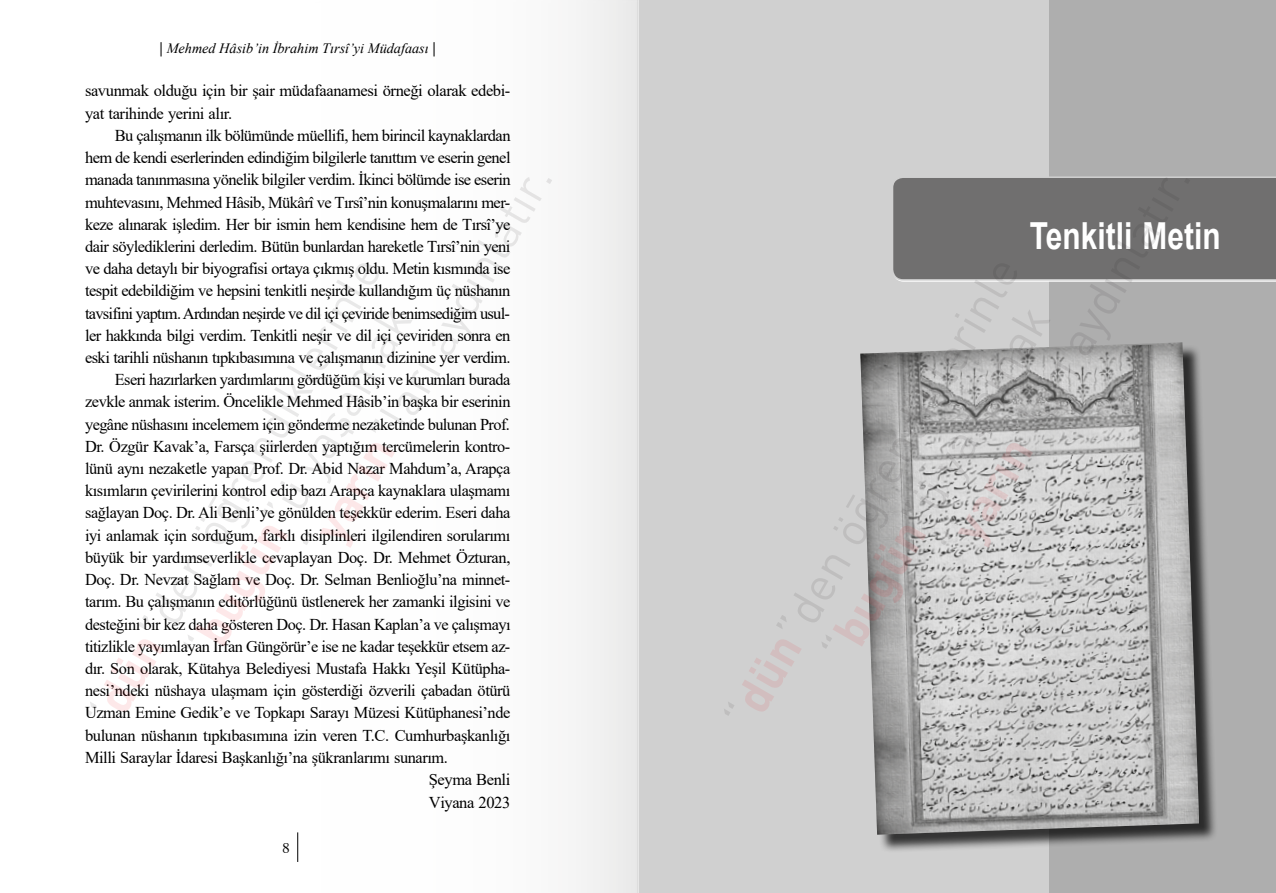
<style>
.page{position:relative;width:1276px;height:893px;background:#fff}
.page>*{position:absolute;margin:0;border:0;box-sizing:border-box;transform-origin:0 0}
.t1{font:700 37.35px "Arial";color:#fff;scale:.8 1}
.t2{font:16.5px/22.2px "Times New Roman";letter-spacing:-.03em;color:#000}
.t3{font:italic 14.25px "Times New Roman";color:#000}
.t4{font:14.25px "DBY";color:#000}
.s1{font-weight:700;font-style:normal;font-size:15.75px}
</style>
<div class="page">
<div style="left:0;top:0;width:638px;height:893px;background:linear-gradient(to right,#fff,#f6f6f6)"></div>
<div style="left:639px;top:0;width:472px;height:893px;background:#d0d0d0"></div>
<div style="left:1049px;top:0;width:227px;height:893px;background:#aeaeae"></div>
<div style="left:893px;top:176px;width:383px;height:106px;background:#706f6f"></div>
<div style="left:863px;top:345px;width:354px;height:508px;background:#000;opacity:.75"></div>
<img style="left:863px;top:345px;width:336px;height:490px">
<hr style="left:297px;top:832px;width:1px;height:30px;background:#000">
<svg style="left:369px;top:177px;width:183px;height:256px"></svg>
<svg style="left:183px;top:309px;width:230px;height:340px"></svg>
<svg style="left:138px;top:263px;width:241px;height:366px"></svg>
<svg style="left:104px;top:639px;width:60px;height:73px"></svg>
<svg style="left:86px;top:701px;width:11px;height:15px"></svg>
<svg style="left:1007px;top:177px;width:183px;height:256px"></svg>
<svg style="left:822px;top:309px;width:228px;height:340px"></svg>
<svg style="left:776px;top:263px;width:241px;height:366px"></svg>
<svg style="left:742px;top:639px;width:59px;height:72px"></svg>
<svg style="left:724px;top:702px;width:10px;height:14px"></svg>
<p class="t3" style="left:160px;top:39px;width:278px"><span class="s1">|</span> Mehmed Hâsib’in İbrahim Tırsî’yi Müdafaası <span class="s1">|</span></p>
<p class="t2" style="left:85px;top:79px;width:427px">savunmak olduğu için bir şair müdafaanamesi örneği olarak edebi&shy;yat tarihinde yerini alır.</p>
<p class="t2" style="left:115px;top:124px;width:397px">Bu çalışmanın ilk bölümünde müellifi, hem birincil kaynaklardan</p>
<p class="t2" style="left:85px;top:146px;width:427px">hem de kendi eserlerinden edindiğim bilgilerle tanıttım ve eserin genel</p>
<p class="t2" style="left:85px;top:168px;width:427px">manada tanınmasına yönelik bilgiler verdim. İkinci bölümde ise eserin</p>
<p class="t2" style="left:85px;top:190px;width:427px">muhtevasını, Mehmed Hâsib, Mükârî ve Tırsî’nin konuşmalarını mer-</p>
<p class="t2" style="left:85px;top:213px;width:427px">keze alınarak işledim. Her bir ismin hem kendisine hem de Tırsî’ye</p>
<p class="t2" style="left:85px;top:235px;width:427px">dair söylediklerini derledim. Bütün bunlardan hareketle Tırsî’nin yeni</p>
<p class="t2" style="left:85px;top:257px;width:427px">ve daha detaylı bir biyografisi ortaya çıkmış oldu. Metin kısmında ise</p>
<p class="t2" style="left:85px;top:279px;width:427px">tespit edebildiğim ve hepsini tenkitli neşirde kullandığım üç nüshanın</p>
<p class="t2" style="left:85px;top:301px;width:426px">tavsifini yaptım. Ardından neşirde ve dil içi çeviride benimsediğim usul-</p>
<p class="t2" style="left:85px;top:324px;width:427px">ler hakkında bilgi verdim. Tenkitli neşir ve dil içi çeviriden sonra en</p>
<p class="t2" style="left:85px;top:346px;width:427px">eski tarihli nüshanın tıpkıbasımına ve çalışmanın dizinine yer verdim.</p>
<p class="t2" style="left:115px;top:368px;width:397px">Eseri hazırlarken yardımlarını gördüğüm kişi ve kurumları burada</p>
<p class="t2" style="left:85px;top:390px;width:427px">zevkle anmak isterim. Öncelikle Mehmed Hâsib’in başka bir eserinin</p>
<p class="t2" style="left:85px;top:412px;width:426px">yegâne nüshasını incelemem için gönderme nezaketinde bulunan Prof.</p>
<p class="t2" style="left:85px;top:435px;width:427px">Dr. Özgür Kavak’a, Farsça şiirlerden yaptığım tercümelerin kontro-</p>
<p class="t2" style="left:85px;top:457px;width:427px">lünü aynı nezaketle yapan Prof. Dr. Abid Nazar Mahdum’a, Arapça</p>
<p class="t2" style="left:85px;top:479px;width:427px">kısımların çevirilerini kontrol edip bazı Arapça kaynaklara ulaşmamı</p>
<p class="t2" style="left:85px;top:501px;width:427px">sağlayan Doç. Dr. Ali Benli’ye gönülden teşekkür ederim. Eseri daha</p>
<p class="t2" style="left:85px;top:523px;width:427px">iyi anlamak için sorduğum, farklı disiplinleri ilgilendiren sorularımı</p>
<p class="t2" style="left:85px;top:546px;width:427px">büyük bir yardımseverlikle cevaplayan Doç. Dr. Mehmet Özturan,</p>
<p class="t2" style="left:85px;top:568px;width:427px">Doç. Dr. Nevzat Sağlam ve Doç. Dr. Selman Benlioğlu’na minnet-</p>
<p class="t2" style="left:85px;top:590px;width:427px">tarım. Bu çalışmanın editörlüğünü üstlenerek her zamanki ilgisini ve</p>
<p class="t2" style="left:85px;top:612px;width:427px">desteğini bir kez daha gösteren Doç. Dr. Hasan Kaplan’a ve çalışmayı</p>
<p class="t2" style="left:85px;top:635px;width:427px">titizlikle yayımlayan İrfan Güngörür’e ise ne kadar teşekkür etsem az-</p>
<p class="t2" style="left:85px;top:657px;width:427px">dır. Son olarak, Kütahya Belediyesi Mustafa Hakkı Yeşil Kütüpha-</p>
<p class="t2" style="left:85px;top:679px;width:427px">nesi’ndeki nüshaya ulaşmam için gösterdiği özverili çabadan ötürü</p>
<p class="t2" style="left:85px;top:701px;width:427px">Uzman Emine Gedik’e ve Topkapı Sarayı Müzesi Kütüphanesi’nde</p>
<p class="t2" style="left:85px;top:723px;width:427px">bulunan nüshanın tıpkıbasımına izin veren T.C. Cumhurbaşkanlığı</p>
<p class="t2" style="left:85px;top:746px;width:364px">Milli Saraylar İdaresi Başkanlığı’na şükranlarımı sunarım.</p>
<p class="t2" style="left:429px;top:768px;width:83px">Şeyma Benli</p>
<p class="t2" style="left:429px;top:791px;width:83px">Viyana 2023</p>
<p class="t4" style="left:282px;top:839px;width:9px">8</p>
<h1 class="t1" style="left:1029px;top:210px;width:240px">Tenkitli Metin</h1>
</div>
